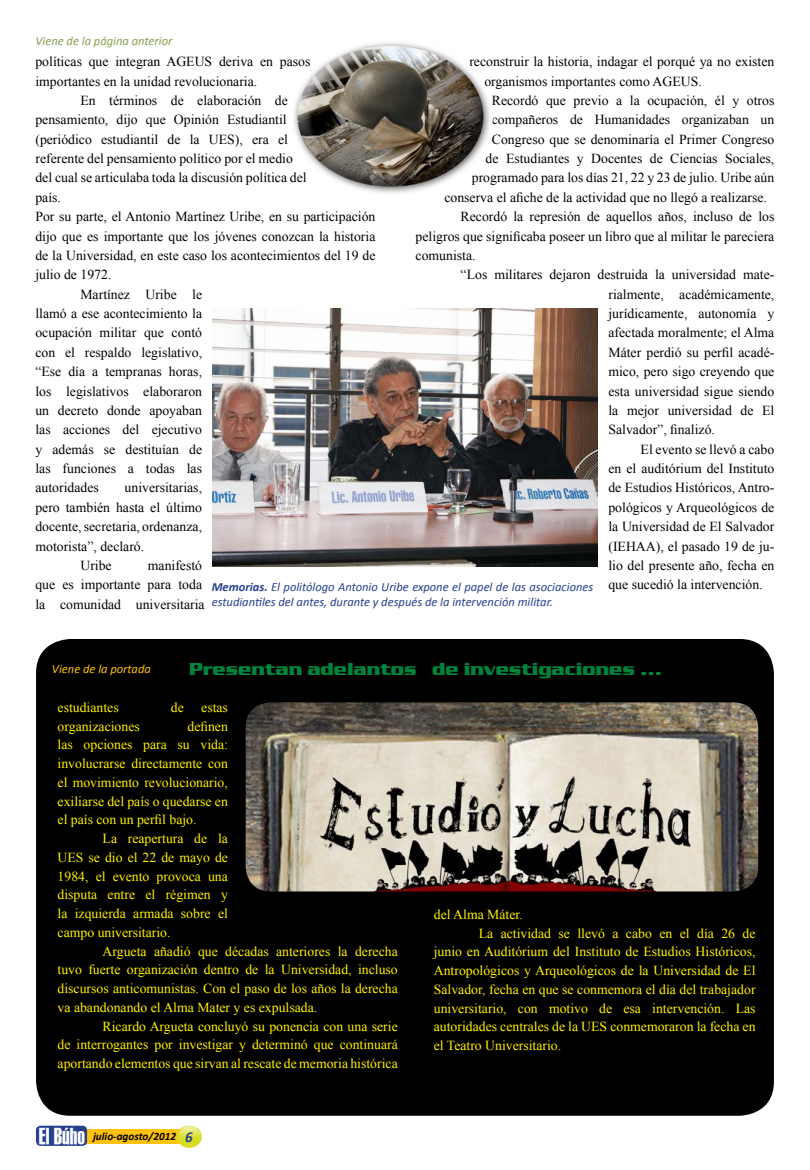
<style>
.page{position:relative;width:810px;height:1170px;background:#fff}
.page>*{position:absolute;margin:0;border:0;box-sizing:border-box;transform-origin:0 0}
.t1{font:700 18.75px "Enterprise";color:#00833c}
.t2{font:13.75px/19.4px "Times New Roman";color:#000}
.t3{font:13.75px/18.8px "Times New Roman";color:#fff200;text-align:justify}
.t4{font:italic 12.5px/15px "Calibri";color:#25408f}
.t5{font:italic 12.5px "Calibri";color:#879f50}
.t6{font:italic 12.5px "Calibri";color:#ffc20e}
.t7{font:italic 700 11.25px "Calibri";color:#000}
.s1{font-weight:700}
.s2{font-family:"Geneva Cmpr";font-weight:400;font-style:normal;font-size:22.5px;color:#fff}
.s3{font-size:15px;color:#25408f}
</style>
<div class="page">
<div style="left:36px;top:639px;width:738px;height:477px;background:#000;border-radius:34px"></div>
<img style="left:294px;top:42px;width:196px;height:151px">
<img style="left:213px;top:308px;width:385px;height:258px">
<img style="left:246px;top:702px;width:512px;height:189px">
<div style="left:78px;top:1129px;width:104px;height:15px;background:#ffc20e"></div>
<svg style="left:177px;top:1126px;width:25px;height:22px"></svg>
<svg style="left:179px;top:1126px;width:21px;height:21px"></svg>
<div style="left:36px;top:1126px;width:51px;height:20px;background:#25408f;border-radius:5px"></div>
<p class="t5" style="left:35px;top:33px;width:138px">Viene de la página anterior</p>
<p class="t2" style="left:469px;top:52px;width:307px">reconstruir la historia, indagar el porqué ya no existen</p>
<p class="t2" style="left:484px;top:71px;width:219px">organismos importantes como AGEUS.</p>
<p class="t2" style="left:492px;top:90px;width:284px">Recordó que previo a la ocupación, él y otros</p>
<p class="t2" style="left:492px;top:110px;width:284px">compañeros de Humanidades organizaban un</p>
<p class="t2" style="left:492px;top:129px;width:284px">Congreso que se denominaría el Primer Congreso</p>
<p class="t2" style="left:486px;top:149px;width:290px">de Estudiantes y Docentes de Ciencias Sociales,</p>
<p class="t2" style="left:472px;top:168px;width:304px">programado para los días 21, 22 y 23 de julio. Uribe aún</p>
<p class="t2" style="left:444px;top:187px;width:324px">conserva el afiche de la actividad que no llegó a realizarse.</p>
<p class="t2" style="left:461px;top:207px;width:315px">Recordó la represión de aquellos años, incluso de los</p>
<p class="t2" style="left:416px;top:226px;width:360px">peligros que significaba poseer un libro que al militar le pareciera</p>
<p class="t2" style="left:416px;top:245px;width:61px">comunista.</p>
<p class="t2" style="left:461px;top:265px;width:315px">“Los militares dejaron destruida la universidad mate-</p>
<p class="t2" style="left:608px;top:284px;width:167px">rialmente, académicamente,</p>
<p class="t2" style="left:608px;top:304px;width:167px">jurídicamente, autonomía y</p>
<p class="t2" style="left:608px;top:323px;width:167px">afectada moralmente; el Alma</p>
<p class="t2" style="left:608px;top:342px;width:167px">Máter perdió su perfil acadé-</p>
<p class="t2" style="left:608px;top:362px;width:167px">mico, pero sigo creyendo que</p>
<p class="t2" style="left:608px;top:381px;width:167px">esta universidad sigue siendo</p>
<p class="t2" style="left:608px;top:400px;width:167px">la mejor universidad de El</p>
<p class="t2" style="left:608px;top:420px;width:108px">Salvador”, finalizó.</p>
<p class="t2" style="left:641px;top:439px;width:135px">El evento se llevó a cabo</p>
<p class="t2" style="left:608px;top:459px;width:167px">en el auditórium del Instituto</p>
<p class="t2" style="left:608px;top:478px;width:167px">de Estudios Históricos, Antro-</p>
<p class="t2" style="left:608px;top:497px;width:167px">pológicos y Arqueológicos de</p>
<p class="t2" style="left:608px;top:517px;width:167px">la Universidad de El Salvador</p>
<p class="t2" style="left:608px;top:536px;width:167px">(IEHAA), el pasado 19 de ju-</p>
<p class="t2" style="left:608px;top:555px;width:167px">lio del presente año, fecha en</p>
<p class="t2" style="left:608px;top:575px;width:156px">que sucedió la intervención.</p>
<p class="t2" style="left:35px;top:52px;width:276px">políticas que integran AGEUS deriva en pasos</p>
<p class="t2" style="left:35px;top:71px;width:223px">importantes en la unidad revolucionaria.</p>
<p class="t2" style="left:80px;top:90px;width:209px">En términos de elaboración de</p>
<p class="t2" style="left:35px;top:110px;width:253px">pensamiento, dijo que Opinión Estudiantil</p>
<p class="t2" style="left:35px;top:129px;width:254px">(periódico estudiantil de la UES), era el</p>
<p class="t2" style="left:35px;top:149px;width:259px">referente del pensamiento político por el medio</p>
<p class="t2" style="left:35px;top:168px;width:273px">del cual se articulaba toda la discusión política del</p>
<p class="t2" style="left:35px;top:187px;width:27px">país.</p>
<p class="t2" style="left:35px;top:207px;width:342px">Por su parte, el Antonio Martínez Uribe, en su participación</p>
<p class="t2" style="left:35px;top:226px;width:342px">dijo que es importante que los jóvenes conozcan la historia</p>
<p class="t2" style="left:35px;top:245px;width:342px">de la Universidad, en este caso los acontecimientos del 19 de</p>
<p class="t2" style="left:35px;top:265px;width:78px">julio de 1972.</p>
<p class="t2" style="left:80px;top:284px;width:123px">Martínez Uribe le</p>
<p class="t2" style="left:35px;top:304px;width:168px">llamó a ese acontecimiento la</p>
<p class="t2" style="left:35px;top:323px;width:168px">ocupación militar que contó</p>
<p class="t2" style="left:35px;top:342px;width:168px">con el respaldo legislativo,</p>
<p class="t2" style="left:35px;top:362px;width:168px">“Ese día a tempranas horas,</p>
<p class="t2" style="left:35px;top:381px;width:168px">los legislativos elaboraron</p>
<p class="t2" style="left:35px;top:400px;width:168px">un decreto donde apoyaban</p>
<p class="t2" style="left:35px;top:420px;width:168px">las acciones del ejecutivo</p>
<p class="t2" style="left:35px;top:439px;width:168px">y además se destituían de</p>
<p class="t2" style="left:35px;top:459px;width:168px">las funciones a todas las</p>
<p class="t2" style="left:35px;top:478px;width:65px">autoridades</p>
<p class="t2" style="left:125px;top:478px;width:79px">universitarias,</p>
<p class="t2" style="left:35px;top:497px;width:168px">pero también hasta el último</p>
<p class="t2" style="left:35px;top:517px;width:168px">docente, secretaria, ordenanza,</p>
<p class="t2" style="left:35px;top:536px;width:110px">motorista”, declaró.</p>
<p class="t2" style="left:80px;top:555px;width:33px">Uribe</p>
<p class="t2" style="left:35px;top:555px;width:171px;text-indent:112px">manifestó que es importante para toda la comunidad universitaria</p>
<p class="t4" style="left:212px;top:579px;width:383px"><span class="s1">Memorias.</span> El politólogo Antonio Uribe expone el papel de las asociaciones estudiantiles del antes, durante y después de la intervención militar.</p>
<p class="t6" style="left:52px;top:661px;width:100px">Viene de la portada</p>
<h1 class="t1" style="left:189px;top:657px;width:475px">Presentan adelantos de investigaciones ...</h1>
<p class="t3" style="left:58px;top:698px;width:63px">estudiantes</p>
<p class="t3" style="left:171px;top:698px;width:14px">de</p>
<p class="t3" style="left:201px;top:698px;width:28px">estas</p>
<p class="t3" style="left:58px;top:716px;width:84px">organizaciones</p>
<p class="t3" style="left:58px;top:716px;width:172px;text-indent:130px">definen las opciones para su vida: involucrarse directamente con el movimiento revolucionario, exiliarse del país o quedarse en el país con un perfil bajo.</p>
<p class="t3" style="left:58px;top:829px;width:172px;text-indent:45px">La reapertura de la UES se dio el 22 de mayo de 1984, el evento provoca una disputa entre el régimen y la izquierda armada sobre el campo universitario.</p>
<p class="t3" style="left:58px;top:942px;width:342px;text-indent:45px">Argueta añadió que décadas anteriores la derecha tuvo fuerte organización dentro de la Universidad, incluso discursos anticomunistas. Con el paso de los años la derecha va abandonando el Alma Mater y es expulsada.</p>
<p class="t3" style="left:58px;top:1017px;width:342px;text-indent:45px">Ricardo Argueta concluyó su ponencia con una serie de interrogantes por investigar y determinó que continuará aportando elementos que sirvan al rescate de memoria histórica</p>
<p class="t7" style="left:39px;top:1129px;width:155px"><span class="s2">El Búho</span> julio-agosto/2012 <span class="s3">6</span></p>
<p class="t3" style="left:434px;top:905px;width:90px">del Alma Máter.</p>
<p class="t3" style="left:479px;top:923px;width:278px">La actividad se llevó a cabo en el día 26 de</p>
<p class="t3" style="left:434px;top:942px;width:323px">junio en Auditórium del Instituto de Estudios Históricos,</p>
<p class="t3" style="left:434px;top:961px;width:323px">Antropológicos y Arqueológicos de la Universidad de El</p>
<p class="t3" style="left:434px;top:980px;width:323px">Salvador, fecha en que se conmemora el día del trabajador</p>
<p class="t3" style="left:434px;top:998px;width:323px">universitario, con motivo de esa intervención. Las</p>
<p class="t3" style="left:434px;top:1017px;width:323px">autoridades centrales de la UES conmemoraron la fecha en</p>
<p class="t3" style="left:434px;top:1036px;width:129px">el Teatro Universitario.</p>
</div>
